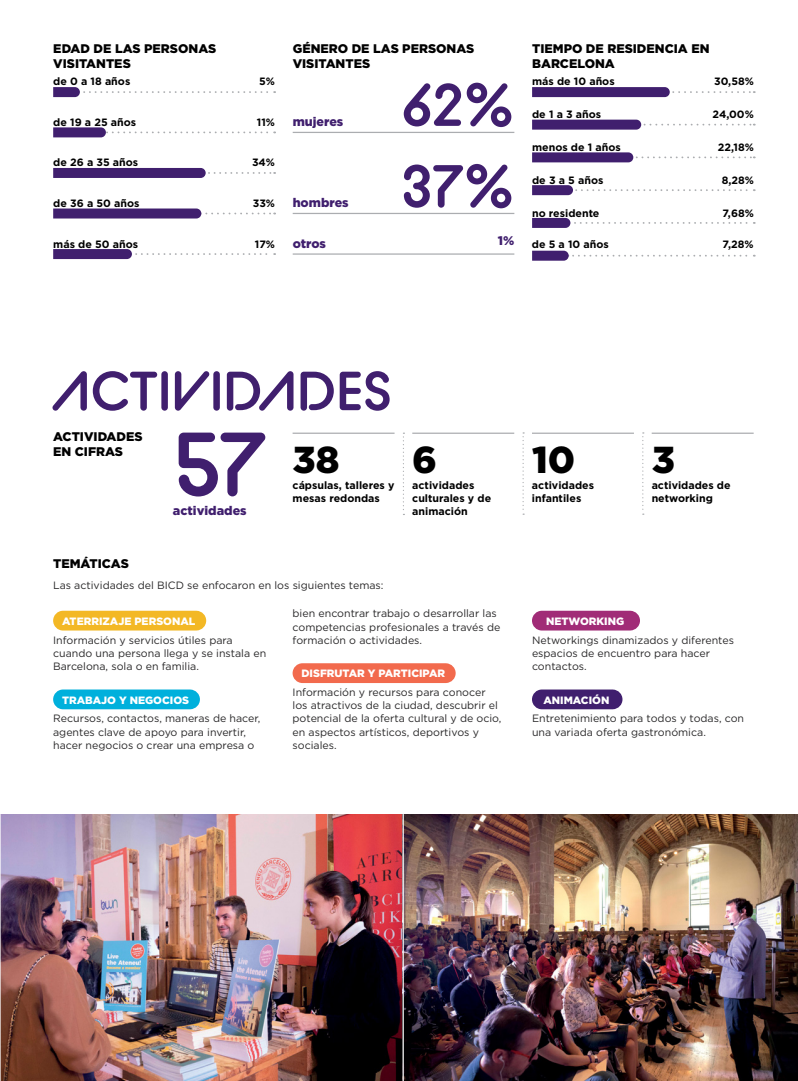
<style>
.page{position:relative;width:798px;height:1081px;background:#fff}
.page>*{position:absolute;margin:0;border:0;box-sizing:border-box;transform-origin:0 0}
.t1{font:700 90px "BC Alphapipe TSB";color:#401f6e}
.t2{font:700 60px/81.2px "BC Alphapipe TSB";color:#401f6e}
.t3{font:700 55px "BC Alphapipe TSB";color:#401f6e}
.t4{font:900 37.5px "Gotham";color:#000}
.t5{font:900 12.5px/14.4px "Gotham";color:#000}
.t6{font:900 12.5px "Gotham";color:#401f6e}
.t7{font:10.62px/13.1px "Gotham";color:#292829}
.t8{font:700 10.62px/13.1px "Gotham";color:#000}
.t9{font:900 10.62px "Gotham";color:#fff}
</style>
<div class="page">
<svg style="left:53px;top:87px;width:222px;height:10px"></svg>
<svg style="left:53px;top:127px;width:222px;height:10px"></svg>
<svg style="left:53px;top:249px;width:222px;height:10px"></svg>
<svg style="left:53px;top:168px;width:222px;height:10px"></svg>
<svg style="left:53px;top:208px;width:222px;height:10px"></svg>
<hr style="left:293px;top:132px;width:220px;height:1px;background:#abadb0">
<hr style="left:293px;top:213px;width:220px;height:1px;background:#abadb0">
<hr style="left:293px;top:253px;width:220px;height:2px;background:#abadb0">
<svg style="left:532px;top:87px;width:222px;height:10px"></svg>
<svg style="left:532px;top:120px;width:222px;height:10px"></svg>
<svg style="left:532px;top:218px;width:222px;height:10px"></svg>
<svg style="left:532px;top:152px;width:222px;height:10px"></svg>
<svg style="left:532px;top:185px;width:222px;height:10px"></svg>
<svg style="left:532px;top:251px;width:222px;height:10px"></svg>
<hr style="left:293px;top:432px;width:101px;height:2px;background:#abadb0">
<hr style="left:413px;top:432px;width:100px;height:2px;background:#abadb0">
<hr style="left:532px;top:432px;width:101px;height:2px;background:#abadb0">
<hr style="left:652px;top:432px;width:100px;height:2px;background:#abadb0">
<svg style="left:403px;top:432px;width:1px;height:83px"></svg>
<svg style="left:522px;top:432px;width:2px;height:83px"></svg>
<svg style="left:642px;top:432px;width:1px;height:83px"></svg>
<div style="left:292px;top:663px;width:163px;height:20px;background:#f26a4d;border-radius:10px"></div>
<div style="left:531px;top:611px;width:108px;height:19px;background:#a12c77;border-radius:10px"></div>
<div style="left:531px;top:689px;width:91px;height:20px;background:#401f6e;border-radius:10px"></div>
<div style="left:53px;top:611px;width:153px;height:19px;background:#f3b825;border-radius:10px"></div>
<div style="left:53px;top:689px;width:147px;height:20px;background:#00b0dc;border-radius:10px"></div>
<img style="left:1px;top:814px;width:401px;height:267px">
<img style="left:403px;top:814px;width:394px;height:267px">
<p class="t5" style="left:53px;top:42px;width:163px">EDAD DE LAS PE RSONAS<br>VISITANTES</p>
<p class="t5" style="left:292px;top:42px;width:181px">GÉNERO DE LAS PERSONAS<br>VISITANTES</p>
<p class="t8" style="left:53px;top:74px;width:78px">de 0 a 18 años</p>
<p class="t8" style="left:259px;top:74px;width:17px">5%</p>
<p class="t8" style="left:53px;top:115px;width:84px">de 19 a 25 años</p>
<p class="t8" style="left:257px;top:115px;width:20px">11%</p>
<p class="t8" style="left:53px;top:156px;width:86px">de 26 a 35 años</p>
<p class="t8" style="left:252px;top:156px;width:25px">34%</p>
<p class="t8" style="left:53px;top:197px;width:88px">de 36 a 50 años</p>
<p class="t8" style="left:253px;top:197px;width:24px">33%</p>
<p class="t8" style="left:53px;top:237px;width:86px">más de 50 años</p>
<p class="t8" style="left:255px;top:237px;width:22px">17%</p>
<p class="t6" style="left:292px;top:113px;width:52px">MUJERES</p>
<p class="t6" style="left:292px;top:194px;width:57px">HOMBRES</p>
<p class="t6" style="left:292px;top:235px;width:35px">OTROS</p>
<h2 class="t2" style="left:401px;top:63px;width:115px">62%<br>37%</h2>
<p class="t6" style="left:497px;top:232px;width:18px">1%</p>
<p class="t5" style="left:532px;top:42px;width:179px">TIEMPO DE RESIDENCIA EN<br>BARCELONA</p>
<p class="t8" style="left:532px;top:74px;width:84px">más de 10 años</p>
<p class="t8" style="left:713px;top:74px;width:41px">30,58%</p>
<p class="t8" style="left:532px;top:107px;width:71px">de 1 a 3 años</p>
<p class="t8" style="left:712px;top:107px;width:43px">24,00%</p>
<p class="t8" style="left:532px;top:140px;width:90px">menos de 1 años</p>
<p class="t8" style="left:717px;top:140px;width:38px">22,18%</p>
<p class="t8" style="left:532px;top:173px;width:73px">de 3 a 5 años</p>
<p class="t8" style="left:721px;top:173px;width:34px">8,28%</p>
<p class="t8" style="left:532px;top:206px;width:69px">no residente</p>
<p class="t8" style="left:722px;top:206px;width:33px">7,68%</p>
<p class="t8" style="left:531px;top:237px;width:78px">de 5 a 10 años</p>
<p class="t8" style="left:722px;top:237px;width:33px">7,28%</p>
<h3 class="t3" style="left:52px;top:356px;width:310px">ActiviDADES</h3>
<p class="t5" style="left:53px;top:429px;width:82px">ACTIVIDADES<br>EN CIFRAS</p>
<h1 class="t1" style="left:173px;top:406px;width:95px">57</h1>
<p class="t6" style="left:173px;top:502px;width:75px">ACTIVIDADES</p>
<h3 class="t4" style="left:292px;top:434px;width:48px">38</h3>
<h3 class="t4" style="left:412px;top:434px;width:26px">6</h3>
<h3 class="t4" style="left:531px;top:434px;width:45px">10</h3>
<h3 class="t4" style="left:651px;top:434px;width:25px">3</h3>
<p class="t8" style="left:292px;top:478px;width:103px">cápsulas, talleres y mesas redondas</p>
<p class="t8" style="left:531px;top:478px;width:64px">actividades infantiles</p>
<p class="t8" style="left:412px;top:478px;width:80px">actividades culturales y de animación</p>
<p class="t8" style="left:651px;top:478px;width:80px">actividades de networking</p>
<p class="t5" style="left:53px;top:556px;width:75px">TE MÁTICAS</p>
<p class="t7" style="left:53px;top:579px;width:332px">Las actividades del BICD se enfocaron en los siguientes temas:</p>
<p class="t9" style="left:62px;top:614px;width:135px">ATERRIZAJE PERSONAL</p>
<p class="t7" style="left:53px;top:633px;width:214px">Información y servicios útiles para cuando una persona llega y se instala en<br>Barcelona, sola o en familia.</p>
<p class="t9" style="left:62px;top:692px;width:127px">TRABAJO Y NEGOCIOS</p>
<p class="t7" style="left:53px;top:712px;width:209px">Recursos, contactos, maneras de hacer, agentes clave de apoyo para invertir, hacer negocios o crear una empresa o</p>
<p class="t7" style="left:292px;top:607px;width:209px">bien encontrar trabajo o desarrollar las competencias profesionales a través de formación o actividades.</p>
<p class="t9" style="left:301px;top:666px;width:145px">DISFRUTAR Y PARTICIPAR</p>
<p class="t7" style="left:292px;top:685px;width:210px">Información y recursos para conocer los atractivos de la ciudad, descubrir el potencial de la oferta cultural y de ocio, en aspectos artísticos, deportivos y sociales.</p>
<p class="t9" style="left:546px;top:614px;width:66px">NETWORKING</p>
<p class="t7" style="left:532px;top:633px;width:203px">Networkings dinamizados y diferentes espacios de encuentro para hacer contactos.</p>
<p class="t9" style="left:543px;top:692px;width:67px">ANIMACIÓN</p>
<p class="t7" style="left:531px;top:712px;width:214px">Entretenimiento para todos y todas, con una variada oferta gastronómica.</p>
</div>
